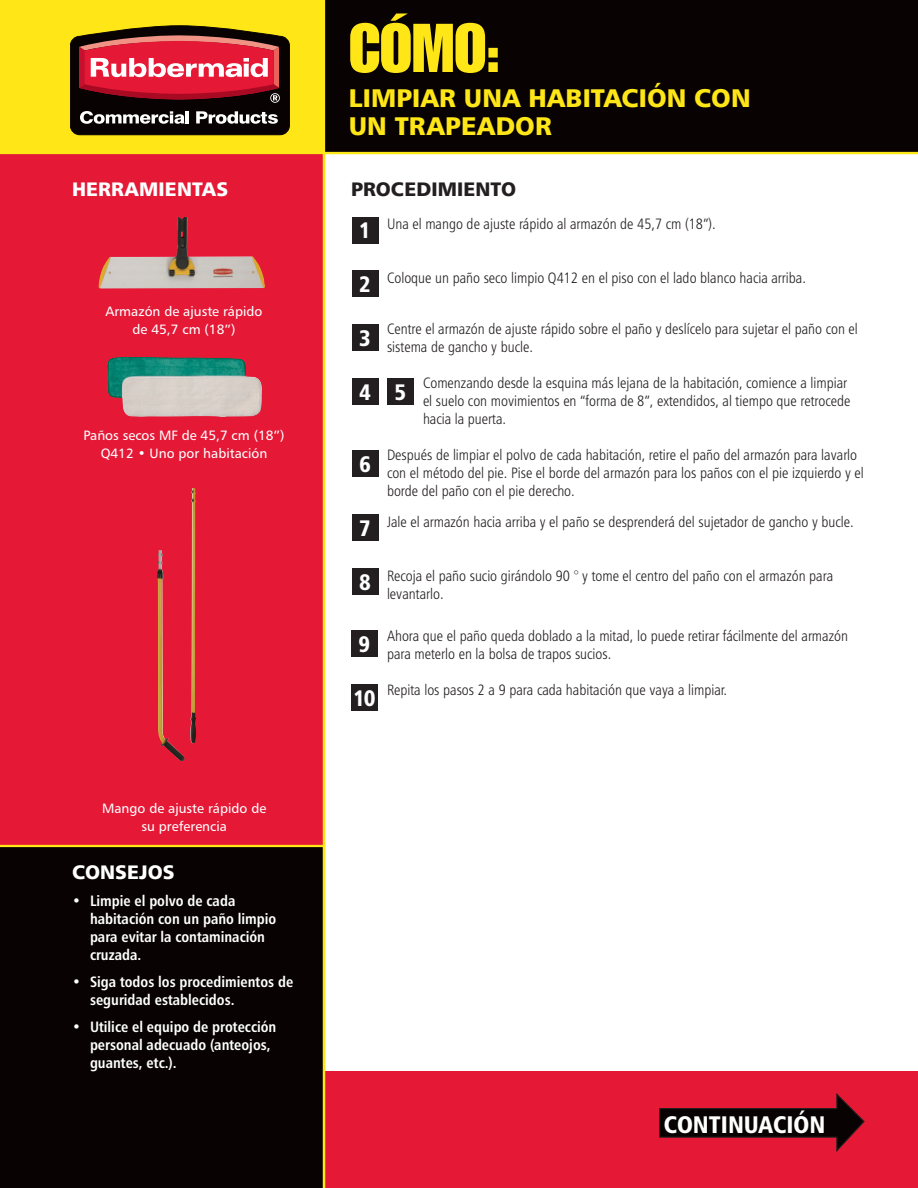
<style>
.page{position:relative;width:918px;height:1188px;background:#fff}
.page>*{position:absolute;margin:0;border:0;box-sizing:border-box;transform-origin:0 0}
.t1{font:67.5px "Impact";color:#ffe616}
.t2{font:25.5px/28.5px "Humanist 777 BT Black B";letter-spacing:.005em;color:#ffe616}
.t3{font:24px "Humanist 777 BT Black Condensed B";color:#fff}
.t4{font:22.5px "Humanist 777 BT Black Condensed B";color:#fff}
.t5{font:19.5px "Humanist 777 BT Black B";letter-spacing:.01em;color:#fff}
.t6{font:19.5px "Humanist 777 BT Black B";letter-spacing:.005em;color:#231f20}
.t7{font:15px/18px "Humanist 777 BT Light Condensed B";color:#231f20}
.t8{font:15px/18px "Humanist 777 BT Bold Condensed B";color:#fff}
.t9{font:13.5px/18px "Humanist 777 BT Roman B";color:#fff;text-align:center}
.s1{font-family:"Humanist 777 BT Black Condensed B";font-size:22.5px;color:#fff}
</style>
<div class="page">
<div style="left:0;top:0;width:324px;height:153px;background:#ffe616"></div>
<svg style="left:70px;top:25px;width:220px;height:110px"></svg>
<div style="left:270px;top:1071px;width:648px;height:117px;background:#e51836"></div>
<div style="left:0;top:153px;width:324px;height:833px;background:#e51836"></div>
<div style="left:0;top:846px;width:323px;height:342px;background:#080302"></div>
<svg style="left:659px;top:1093px;width:206px;height:59px"></svg>
<div style="left:352px;top:217px;width:27px;height:27px;background:#231f20"></div>
<div style="left:352px;top:270px;width:27px;height:27px;background:#231f20"></div>
<div style="left:352px;top:324px;width:27px;height:27px;background:#231f20"></div>
<div style="left:352px;top:378px;width:27px;height:27px;background:#231f20"></div>
<div style="left:387px;top:378px;width:27px;height:27px;background:#231f20"></div>
<div style="left:352px;top:450px;width:27px;height:27px;background:#231f20"></div>
<div style="left:352px;top:514px;width:27px;height:28px;background:#231f20"></div>
<div style="left:352px;top:568px;width:27px;height:28px;background:#231f20"></div>
<div style="left:351px;top:630px;width:27px;height:27px;background:#231f20"></div>
<div style="left:351px;top:684px;width:27px;height:27px;background:#231f20"></div>
<hr style="left:0;top:845px;width:324px;height:2px;background:#ffe616">
<img style="left:107px;top:357px;width:155px;height:60px">
<img style="left:98px;top:217px;width:167px;height:72px">
<img style="left:157px;top:488px;width:39px;height:274px">
<div style="left:324px;top:0;width:594px;height:153px;background:#080302"></div>
<hr style="left:323px;top:0;width:2px;height:1188px;background:#ffe616">
<hr style="left:0;top:152px;width:918px;height:2px;background:#ffe616">
<h1 class="t1" style="left:349px;top:24px;width:154px">CÓMO:</h1>
<h2 class="t2" style="left:349px;top:84px;width:403px">LIMPIAR UNA HABITACIÓN CON<br>UN TRAPEADOR</h2>
<h3 class="t5" style="left:72px;top:180px;width:158px">HERRAMIENTAS</h3>
<h3 class="t6" style="left:351px;top:180px;width:167px">PROCEDIMIENTO</h3>
<p class="t9" style="left:105px;top:302px;width:159px">Armazón de ajuste rápido de 45,7 cm (18”)</p>
<p class="t9" style="left:83px;top:427px;width:203px">Paños secos MF de 45,7 cm (18”)<br>Q412 • Uno por habitación</p>
<p class="t9" style="left:102px;top:800px;width:166px">Mango de ajuste rápido de su preferencia</p>
<h3 class="t5" style="left:72px;top:864px;width:104px">CONSEJOS</h3>
<p class="t8" style="left:90px;top:893px;width:188px;text-indent:-18px">• Limpie el polvo de cada habitación con un paño limpio para evitar la contaminación cruzada.</p>
<p class="t8" style="left:90px;top:974px;width:205px;text-indent:-18px">• Siga todos los procedimientos de seguridad establecidos.</p>
<p class="t8" style="left:90px;top:1019px;width:188px;text-indent:-18px">• Utilice el equipo de protección personal adecuado (anteojos, guantes, etc.).</p>
<p class="t7" style="left:359px;top:216px;width:358px"><span class="s1">1</span> Una el mango de ajuste rápido al armazón de 45,7 cm (18”).</p>
<p class="t7" style="left:387px;top:270px;width:420px">Coloque un paño seco limpio Q412 en el piso con el lado blanco hacia arriba.</p>
<p class="t7" style="left:387px;top:321px;width:472px">Centre el armazón de ajuste rápido sobre el paño y deslícelo para sujetar el paño con el sistema de gancho y bucle.</p>
<p class="t7" style="left:423px;top:375px;width:429px">Comenzando desde la esquina más lejana de la habitación, comience a limpiar el suelo con movimientos en “forma de 8”, extendidos, al tiempo que retrocede hacia la puerta.</p>
<p class="t7" style="left:387px;top:447px;width:478px">Después de limpiar el polvo de cada habitación, retire el paño del armazón para lavarlo con el método del pie. Pise el borde del armazón para los paños con el pie izquierdo y el borde del paño con el pie derecho.</p>
<p class="t7" style="left:387px;top:514px;width:468px">Jale el armazón hacia arriba y el paño se desprenderá del sujetador de gancho y bucle.</p>
<p class="t7" style="left:387px;top:568px;width:448px">Recoja el paño sucio girándolo 90 ° y tome el centro del paño con el armazón para levantarlo.</p>
<p class="t7" style="left:387px;top:628px;width:463px">Ahora que el paño queda doblado a la mitad, lo puede retirar fácilmente del armazón para meterlo en la bolsa de trapos sucios.</p>
<p class="t7" style="left:387px;top:682px;width:341px">Repita los pasos 2 a 9 para cada habitación que vaya a limpiar.</p>
<h3 class="t4" style="left:359px;top:274px;width:13px">2</h3>
<h3 class="t4" style="left:359px;top:328px;width:13px">3</h3>
<h3 class="t4" style="left:359px;top:382px;width:49px">4 5</h3>
<h3 class="t4" style="left:359px;top:454px;width:13px">6</h3>
<h3 class="t4" style="left:359px;top:519px;width:13px">7</h3>
<h3 class="t4" style="left:359px;top:573px;width:13px">8</h3>
<h3 class="t4" style="left:359px;top:634px;width:13px">9</h3>
<h3 class="t4" style="left:353px;top:688px;width:24px">10</h3>
<h3 class="t3" style="left:664px;top:1114px;width:163px">CONTINUACIÓN</h3>
</div>
